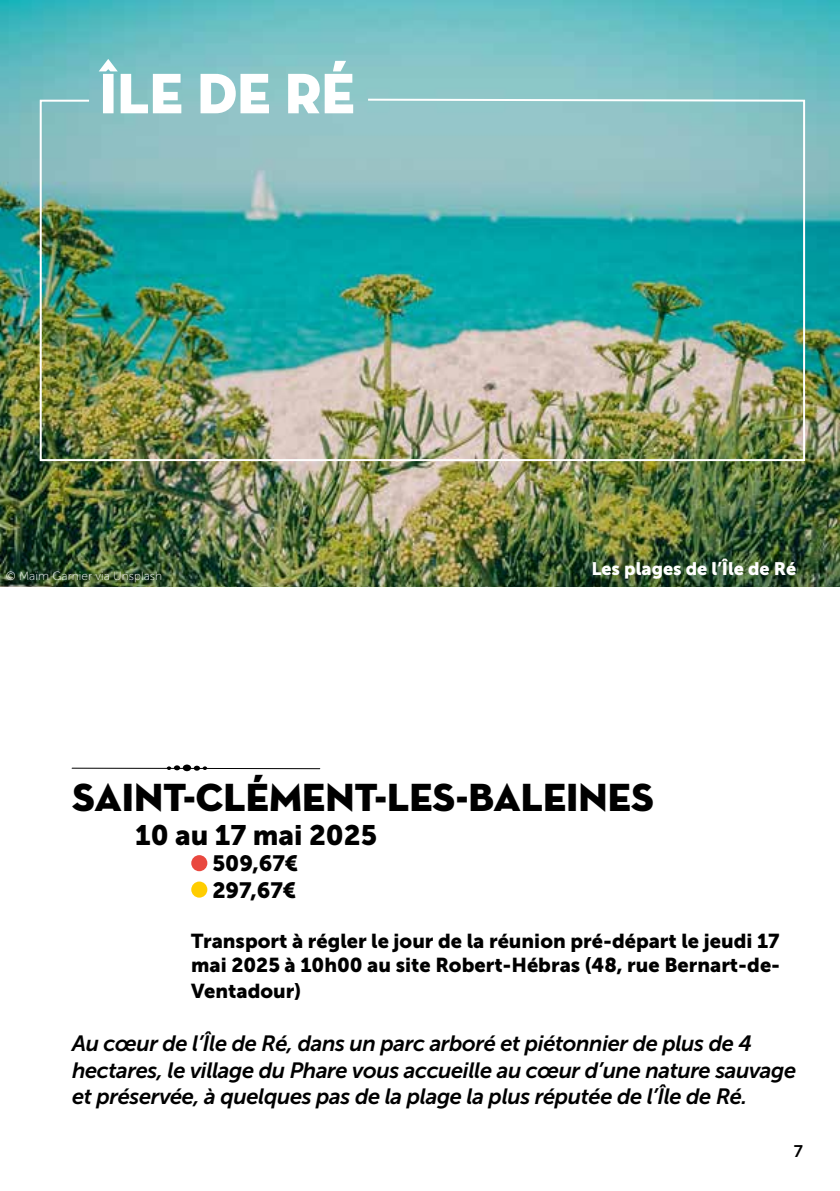
<style>
.page{position:relative;width:840px;height:1191px;background:#fff}
.page>*{position:absolute;margin:0;border:0;box-sizing:border-box;transform-origin:0 0}
.t1{font:58px "Neutra Disp Titling";color:#fff}
.t2{font:40px "Neutra Disp Titling";color:#000}
.t3{font:28px "Museo Sans 900";color:#000}
.t4{font:italic 22px/26.4px "Museo Sans 700";letter-spacing:-.02em;color:#000}
.t5{font:22px/26.4px "Museo Sans 900";color:#000}
.t6{font:20px/24px "Museo Sans 900";color:#000}
.t7{font:18px "Museo Sans 900";color:#fff}
.t8{font:16.8px "Museo Sans 700";color:#000}
.t9{font:12px "Museo Sans 100";color:#fff}
</style>
<div class="page">
<div style="left:191px;top:855px;width:16px;height:16px;background:#e9483f;border-radius:50%"></div>
<div style="left:191px;top:881px;width:16px;height:16px;background:#ffcd00;border-radius:50%"></div>
<img style="left:0;top:0;width:839px;height:586px">
<hr style="left:72px;top:767px;width:247px;height:2px;background:#000">
<div style="left:183px;top:764px;width:8px;height:7px;background:#000;border-radius:50%"></div>
<svg style="left:167px;top:765px;width:13px;height:5px"></svg>
<svg style="left:194px;top:765px;width:13px;height:5px"></svg>
<img style="left:39px;top:98px;width:766px;height:364px">
<h1 class="t1" style="left:99px;top:57px;width:257px">ÎLE DE RÉ</h1>
<p class="t9" style="left:6px;top:570px;width:158px">© Maïm Garnier via Unsplash</p>
<p class="t7" style="left:591px;top:558px;width:206px">Les plages de l’Île de Ré</p>
<h2 class="t2" style="left:72px;top:772px;width:583px">SAINT-CLÉMENT-LES-BALEINES</h2>
<p class="t3" style="left:135px;top:819px;width:243px">10 au 17 mai 2025</p>
<p class="t5" style="left:212px;top:850px;width:87px">509,67€<br>297,67€</p>
<p class="t6" style="left:191px;top:929px;width:590px">Transport à régler le jour de la réunion pré-départ le jeudi 17 mai 2025 à 10h00 au site Robert-Hébras (48, rue Bernart-de-</p>
<p class="t6" style="left:191px;top:979px;width:111px">Ventadour)</p>
<p class="t4" style="left:72px;top:1030px;width:725px">Au cœur de l’Île de Ré, dans un parc arboré et piétonnier de plus de 4 hectares, le village du Phare vous accueille au cœur d’une nature sauvage et préservée, à quelques pas de la plage la plus réputée de l’Île de Ré.</p>
<p class="t8" style="left:793px;top:1141px;width:11px">7</p>
</div>
